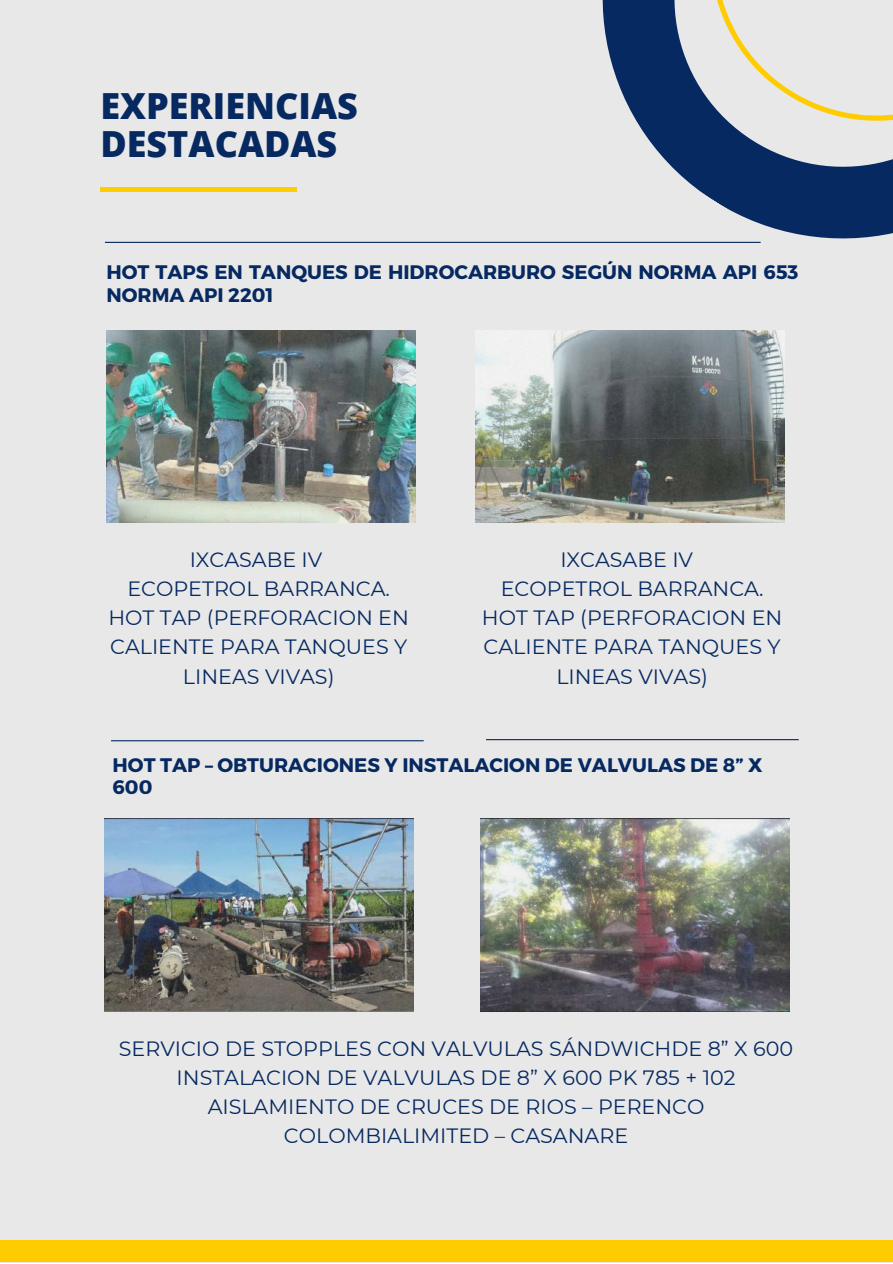
<style>
.page{position:relative;width:893px;height:1264px;background:#fff}
.page>*{position:absolute;margin:0;border:0;box-sizing:border-box;transform-origin:0 0}
.t1{font:800 36px/38.2px "Open Sans";color:#062961}
.t2{font:20.7px/29.2px "Montserrat";color:#062961;text-align:center}
.t3{font:700 19.5px/22.5px "Montserrat";color:#062961}
</style>
<div class="page">
<div style="left:0;top:0;width:892px;height:1262px;background:#e8e8e8"></div>
<div style="left:100px;top:187px;width:197px;height:5px;background:#fc0"></div>
<hr style="left:105px;top:242px;width:655px;height:1px;background:#062961">
<img style="left:106px;top:330px;width:309px;height:193px">
<img style="left:476px;top:330px;width:308px;height:193px">
<hr style="left:111px;top:740px;width:312px;height:1px;background:#062961">
<img style="left:105px;top:818px;width:309px;height:193px">
<hr style="left:486px;top:739px;width:312px;height:1px;background:#062961">
<img style="left:480px;top:818px;width:309px;height:193px">
<svg style="left:511px;top:0;width:381px;height:243px"></svg>
<div style="left:0;top:1240px;width:892px;height:22px;background:#fc0"></div>
<svg style="left:645px;top:0;width:247px;height:186px"></svg>
<h1 class="t1" style="left:100px;top:86px;width:259px">EXPERIENCIAS<br>DESTACADAS</h1>
<p class="t3" style="left:106px;top:260px;width:693px">HOT TAPS EN TANQUES DE HIDROCARBURO SEGÚN NORMA API 653<br>NORMA API 2201</p>
<p class="t2" style="left:108px;top:544px;width:302px">IXCASABE IV<br>ECOPETROL BARRANCA.<br>HOT TAP (PERFORACION EN<br>CALIENTE PARA TANQUES Y<br>LINEAS VIVAS)</p>
<p class="t2" style="left:482px;top:544px;width:302px">IXCASABE IV<br>ECOPETROL BARRANCA.<br>HOT TAP (PERFORACION EN<br>CALIENTE PARA TANQUES Y<br>LINEAS VIVAS)</p>
<p class="t3" style="left:113px;top:752px;width:651px">HOT TAP – OBTURACIONES Y INSTALACION DE VALVULAS DE 8” X<br>600</p>
<p class="t2" style="left:119px;top:1033px;width:675px">SERVICIO DE STOPPLES CON VALVULAS SÁNDWICHDE 8” X 600<br>INSTALACION DE VALVULAS DE 8” X 600 PK 785 + 102<br>AISLAMIENTO DE CRUCES DE RIOS – PERENCO COLOMBIALIMITED – CASANARE</p>
</div>
